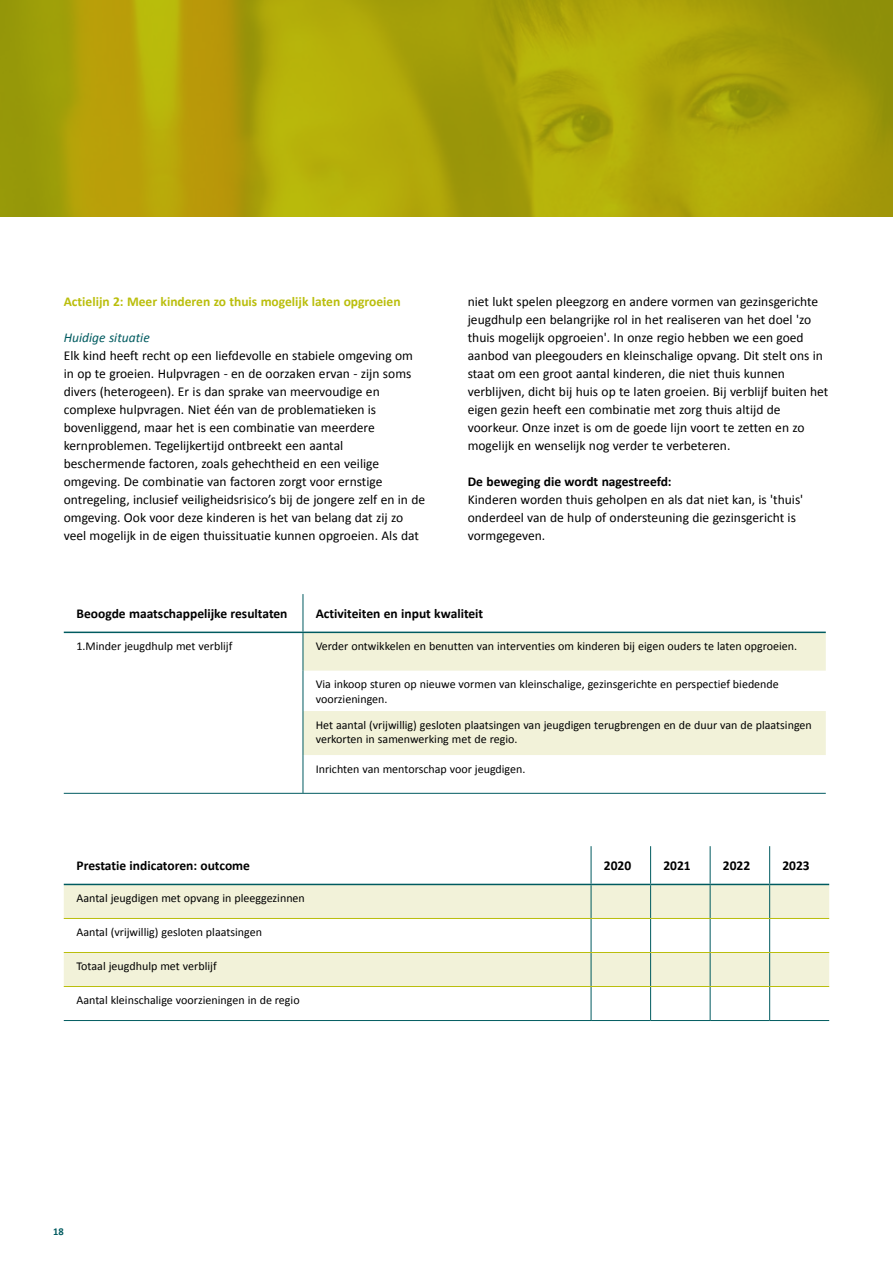
<style>
.page{position:relative;width:893px;height:1263px;background:#fff}
.page>*{position:absolute;margin:0;border:0;box-sizing:border-box;transform-origin:0 0}
.t1{font:13.5px/18px "Calibri";color:#000}
.t2{font:700 13.5px "Calibri";color:#000}
.t3{font:700 13.5px "Calibri";color:#babe0c}
.t4{font:italic 13.5px "Calibri";color:#005b60}
.t5{font:12px/14.4px "Calibri";color:#000}
.t6{font:700 10.5px "Calibri";color:#005b60}
</style>
<div class="page">
<img style="left:0;top:0;width:893px;height:216px">
<svg style="left:304px;top:633px;width:522px;height:122px;fill:#f2f2d9"></svg>
<hr style="left:303px;top:594px;width:1px;height:38px;background:#005b60">
<hr style="left:303px;top:633px;width:1px;height:38px;background:#005b60">
<hr style="left:303px;top:671px;width:1px;height:40px;background:#005b60">
<hr style="left:303px;top:711px;width:1px;height:44px;background:#005b60">
<hr style="left:303px;top:755px;width:1px;height:38px;background:#005b60">
<hr style="left:64px;top:793px;width:239px;height:1px;background:#005b60">
<hr style="left:303px;top:793px;width:523px;height:1px;background:#005b60">
<hr style="left:64px;top:632px;width:239px;height:1px;background:#005b60">
<hr style="left:303px;top:632px;width:523px;height:1px;background:#005b60">
<svg style="left:64px;top:885px;width:765px;height:101px;fill:#f2f2d9"></svg>
<hr style="left:64px;top:1020px;width:527px;height:1px;background:#005b60">
<hr style="left:591px;top:1020px;width:60px;height:1px;background:#005b60">
<hr style="left:651px;top:1020px;width:59px;height:1px;background:#005b60">
<hr style="left:710px;top:1020px;width:60px;height:1px;background:#005b60">
<hr style="left:770px;top:1020px;width:59px;height:1px;background:#005b60">
<hr style="left:591px;top:846px;width:1px;height:38px;background:#005b60">
<hr style="left:650px;top:846px;width:1px;height:38px;background:#005b60">
<hr style="left:710px;top:846px;width:1px;height:38px;background:#005b60">
<hr style="left:769px;top:846px;width:1px;height:38px;background:#005b60">
<hr style="left:591px;top:885px;width:1px;height:33px;background:#005b60">
<hr style="left:650px;top:885px;width:1px;height:33px;background:#005b60">
<hr style="left:710px;top:885px;width:1px;height:33px;background:#005b60">
<hr style="left:769px;top:885px;width:1px;height:33px;background:#005b60">
<hr style="left:591px;top:919px;width:1px;height:33px;background:#005b60">
<hr style="left:650px;top:919px;width:1px;height:33px;background:#005b60">
<hr style="left:710px;top:919px;width:1px;height:33px;background:#005b60">
<hr style="left:769px;top:919px;width:1px;height:33px;background:#005b60">
<hr style="left:591px;top:953px;width:1px;height:33px;background:#005b60">
<hr style="left:650px;top:953px;width:1px;height:33px;background:#005b60">
<hr style="left:710px;top:953px;width:1px;height:33px;background:#005b60">
<hr style="left:769px;top:953px;width:1px;height:33px;background:#005b60">
<hr style="left:591px;top:987px;width:1px;height:33px;background:#005b60">
<hr style="left:650px;top:987px;width:1px;height:33px;background:#005b60">
<hr style="left:710px;top:987px;width:1px;height:33px;background:#005b60">
<hr style="left:769px;top:987px;width:1px;height:33px;background:#005b60">
<hr style="left:64px;top:884px;width:527px;height:1px;background:#005b60">
<hr style="left:591px;top:884px;width:60px;height:1px;background:#005b60">
<hr style="left:651px;top:884px;width:59px;height:1px;background:#005b60">
<hr style="left:710px;top:884px;width:60px;height:1px;background:#005b60">
<hr style="left:770px;top:884px;width:59px;height:1px;background:#005b60">
<hr style="left:64px;top:986px;width:527px;height:1px;background:#babe0c">
<hr style="left:591px;top:986px;width:60px;height:1px;background:#babe0c">
<hr style="left:651px;top:986px;width:59px;height:1px;background:#babe0c">
<hr style="left:710px;top:986px;width:60px;height:1px;background:#babe0c">
<hr style="left:770px;top:986px;width:59px;height:1px;background:#babe0c">
<hr style="left:64px;top:952px;width:527px;height:1px;background:#babe0c">
<hr style="left:591px;top:952px;width:60px;height:1px;background:#babe0c">
<hr style="left:651px;top:952px;width:59px;height:1px;background:#babe0c">
<hr style="left:710px;top:952px;width:60px;height:1px;background:#babe0c">
<hr style="left:770px;top:952px;width:59px;height:1px;background:#babe0c">
<hr style="left:64px;top:918px;width:527px;height:1px;background:#babe0c">
<hr style="left:591px;top:918px;width:60px;height:1px;background:#babe0c">
<hr style="left:651px;top:918px;width:59px;height:1px;background:#babe0c">
<hr style="left:710px;top:918px;width:60px;height:1px;background:#babe0c">
<hr style="left:770px;top:918px;width:59px;height:1px;background:#babe0c">
<p class="t3" style="left:64px;top:293px;width:338px">Actielijn 2: Meer kinderen zo thuis mogelijk laten opgroeien</p>
<p class="t4" style="left:64px;top:328px;width:88px">Huidige situatie</p>
<p class="t1" style="left:64px;top:347px;width:363px">Elk kind heeft recht op een liefdevolle en stabiele omgeving om in op te groeien. Hulpvragen - en de oorzaken ervan - zijn soms divers (heterogeen). Er is dan sprake van meervoudige en complexe hulpvragen. Niet één van de problematieken is bovenliggend, maar het is een combinatie van meerdere kernproblemen. Tegelijkertijd ontbreekt een aantal beschermende factoren, zoals gehechtheid en een veilige omgeving. De combinatie van factoren zorgt voor ernstige ontregeling, inclusief veiligheidsrisico’s bij de jongere zelf en in de omgeving. Ook voor deze kinderen is het van belang dat zij zo veel mogelijk in de eigen thuissituatie kunnen opgroeien. Als dat</p>
<p class="t1" style="left:468px;top:293px;width:362px">niet lukt spelen pleegzorg en andere vormen van gezinsgerichte jeugdhulp een belangrijke rol in het realiseren van het doel 'zo thuis mogelijk opgroeien'. In onze regio hebben we een goed aanbod van pleegouders en kleinschalige opvang. Dit stelt ons in staat om een groot aantal kinderen, die niet thuis kunnen verblijven, dicht bij huis op te laten groeien. Bij verblijf buiten het eigen gezin heeft een combinatie met zorg thuis altijd de voorkeur. Onze inzet is om de goede lijn voort te zetten en zo mogelijk en wenselijk nog verder te verbeteren.</p>
<p class="t2" style="left:468px;top:473px;width:205px">De beweging die wordt nagestreefd:</p>
<p class="t1" style="left:468px;top:490px;width:337px">Kinderen worden thuis geholpen en als dat niet kan, is 'thuis' onderdeel van de hulp of ondersteuning die gezinsgericht is vormgegeven.</p>
<p class="t2" style="left:77px;top:605px;width:212px">Beoogde maatschappelijke resultaten</p>
<p class="t2" style="left:316px;top:605px;width:169px">Activiteiten en input kwaliteit</p>
<p class="t5" style="left:77px;top:639px;width:157px">1.Minder jeugdhulp met verblijf</p>
<p class="t5" style="left:316px;top:639px;width:483px">Verder ontwikkelen en benutten van interventies om kinderen bij eigen ouders te laten opgroeien.</p>
<p class="t5" style="left:316px;top:677px;width:465px">Via inkoop sturen op nieuwe vormen van kleinschalige, gezinsgerichte en perspectief biedende voorzieningen.</p>
<p class="t5" style="left:316px;top:717px;width:498px">Het aantal (vrijwillig) gesloten plaatsingen van jeugdigen terugbrengen en de duur van de plaatsingen verkorten in samenwerking met de regio.</p>
<p class="t5" style="left:316px;top:761px;width:211px">Inrichten van mentorschap voor jeugdigen.</p>
<p class="t2" style="left:77px;top:857px;width:175px">Prestatie indicatoren: outcome</p>
<p class="t2" style="left:604px;top:857px;width:29px">2020</p>
<p class="t2" style="left:663px;top:857px;width:29px">2021</p>
<p class="t2" style="left:723px;top:857px;width:29px">2022</p>
<p class="t2" style="left:782px;top:857px;width:29px">2023</p>
<p class="t5" style="left:77px;top:891px;width:230px">Aantal jeugdigen met opvang in pleeggezinnen</p>
<p class="t5" style="left:77px;top:925px;width:187px">Aantal (vrijwillig) gesloten plaatsingen</p>
<p class="t5" style="left:77px;top:959px;width:142px">Totaal jeugdhulp met verblijf</p>
<p class="t5" style="left:77px;top:993px;width:225px">Aantal kleinschalige voorzieningen in de regio</p>
<p class="t6" style="left:53px;top:1225px;width:12px">18</p>
</div>
